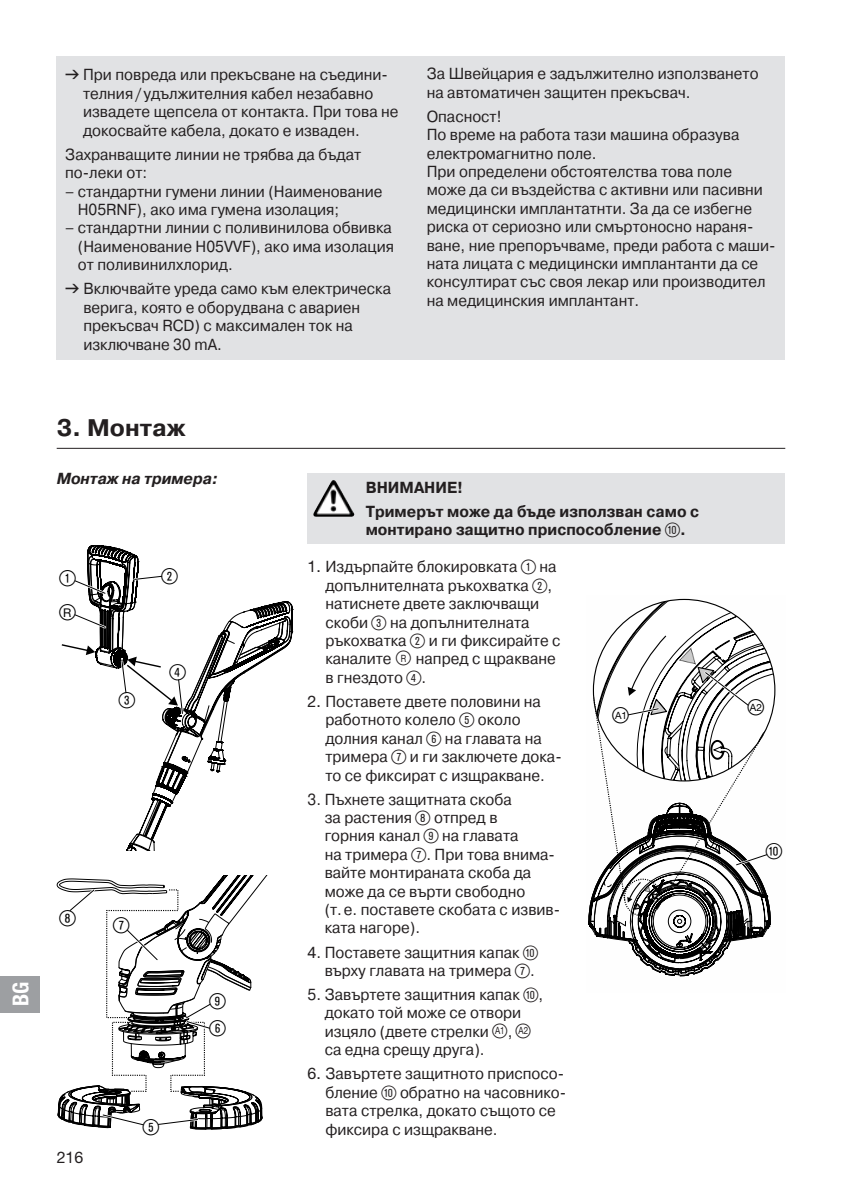
<style>
.page{position:relative;width:842px;height:1191px;background:#fff}
.page>*{position:absolute;margin:0;border:0;box-sizing:border-box;transform-origin:0 0}
.t1{font:24px "GARDENA Pro CYR Bold";color:#231f20}
.t2{font:22px/34px "Ziffernim Kreisund Quadrat BQ";color:#000}
.t3{font:22px "GARDENA Pro Bo Cond";color:#fff}
.t4{font:16px/18.4px "GARDENA Pro CYR Regular";color:#231f20;scale:.95 1}
.t5{font:16px/24px "GARDENA Pro CYR Bold";color:#231f20;scale:.95 1}
.t6{font:16px "GARDENA Pro CYR Bo Ita";color:#231f20;scale:.95 1}
.t7{font:16px "GARDENA Pro";color:#231f20}
.t8{font:10px "GARDENA Pro";color:#000}
.s1{font-family:"Formdruck"}
.s2{font-family:"Ziffernim Kreisund Quadrat BQ";font-size:20px}
.s3{font-family:"GARDENA Pro"}
.s4{font-family:"GARDENA Pro";font-size:10px}
.s5{font-family:"Ziffernim Kreisund Quadrat BQ";font-size:22px}
</style>
<div class="page">
<div style="left:57px;top:57px;width:728px;height:303px;background:#e1e2e4"></div>
<hr style="left:57px;top:448px;width:728px;height:1px;background:#231f20">
<div style="left:308px;top:473px;width:477px;height:70px;background:#e1e2e4"></div>
<svg style="left:61px;top:545px;width:232px;height:305px"></svg>
<svg style="left:57px;top:876px;width:210px;height:254px"></svg>
<img style="left:315px;top:480px;width:18px;height:31px">
<svg style="left:612px;top:598px;width:144px;height:379px"></svg>
<svg style="left:588px;top:634px;width:188px;height:342px"></svg>
<div style="left:0;top:976px;width:40px;height:36px;background:#9d9fa2"></div>
<h2 class="t3" style="left:7px;top:1006px;width:26px;rotate:-90deg">BG</h2>
<p class="t4" style="left:83px;top:66px;width:334px;text-indent:-18px"><span class="s1">v</span> При повреда или прекъсване на съедини&shy;телния/ удължителния кабел незабавно извадете щепсела от контакта. При това не докосвайте кабела, докато e изваден.</p>
<p class="t4" style="left:65px;top:145px;width:313px">Захранващите линии не трябва да бъдат по-леки от:</p>
<p class="t4" style="left:78px;top:182px;width:322px;text-indent:-13px">– стандартни гумени линии (Наименование<br>H05RNF), ако има гумена изолация;</p>
<p class="t4" style="left:78px;top:219px;width:334px;text-indent:-13px">– стандартни линии с поливинилова обвивка (Наименование H05VVF), ако има изолация от поливинилхлорид.</p>
<p class="t4" style="left:83px;top:280px;width:325px;text-indent:-18px"><span class="s1">v</span> Включвайте уреда само към електрическа верига, която е оборудвана с авариен прекъсвач RCD) с максимален ток на изключване 30 mA.</p>
<p class="t4" style="left:427px;top:65px;width:351px">За Швейцария е задължително използването на автоматичен защитен прекъсвач.</p>
<p class="t4" style="left:427px;top:107px;width:369px">Опасност!<br>По време на работа тази машина образува електромагнитно поле.<br>При определени обстоятелства това поле<br>може да си въздейства с активни или пасивни медицински имплантатнти. За да се избегне риска от сериозно или смъртоносно нараня&shy;ване, ние препоръчваме, преди работа с маши&shy;ната лицата с медицински имплантанти да се консултират със своя лекар или производител на медицинския имплантант.</p>
<h1 class="t1" style="left:57px;top:415px;width:130px">3. Монтаж</h1>
<p class="t6" style="left:57px;top:469px;width:171px">Монтаж на тримера:</p>
<h2 class="t2" style="left:59px;top:562px;width:18px">1 ß<sup>R</sup></h2>
<h2 class="t2" style="left:161px;top:559px;width:18px">2</h2>
<h2 class="t2" style="left:119px;top:683px;width:18px">3</h2>
<h2 class="t2" style="left:169px;top:655px;width:18px">4</h2>
<h2 class="t2" style="left:60px;top:901px;width:18px">8</h2>
<h2 class="t2" style="left:113px;top:908px;width:18px">7</h2>
<p class="t7" style="left:57px;top:1147px;width:28px">216</p>
<h2 class="t2" style="left:143px;top:1110px;width:18px">5</h2>
<h2 class="t2" style="left:209px;top:988px;width:18px;line-height:26.8px">9<br>6</h2>
<p class="t5" style="left:366px;top:475px;width:352px">ВНИМАНИЕ!<br>Тримерът може да бъде използван само с</p>
<p class="t5" style="left:366px;top:518px;width:338px">монтирано защитно приспособление <span class="s2">0</span>.</p>
<p class="t4" style="left:325px;top:558px;width:249px;text-indent:-18px"><span class="s3">1.</span> Издърпайте блокировката <span class="s2">1</span> на допълнителната ръкохватка <span class="s2">2</span>, натиснете двете заключващи скоби <span class="s2">3</span> на допълнителната ръкохватка <span class="s2">2</span> и ги фиксирайте с каналите <span class="s2">ß</span><span class="s4">R</span> напред с щракване в гнездото <span class="s2">4</span>.</p>
<p class="t4" style="left:325px;top:692px;width:250px;text-indent:-18px"><span class="s3">2.</span> Поставете двете половини на работното колело <span class="s2">5</span> около долния канал <span class="s2">6</span> на главата на тримера <span class="s2">7</span> и ги заключете дока&shy;то се фиксират с изщракване.</p>
<p class="t4" style="left:325px;top:790px;width:249px;text-indent:-17px">3. Пъхнете защитната скоба<br>за растения <span class="s2">8</span> отпред в<br>горния канал <span class="s2">9</span> на главата<br>на тримера <span class="s2">7</span>. При това внима&shy;вайте монтираната скоба да може да се върти свободно (т.е. поставете скобата с извив&shy;ката нагоре).</p>
<p class="t4" style="left:308px;top:943px;width:244px;text-align:right">4. Поставете защитния капак <span class="s2">0 </span>върху главата на тримера <span class="s2">7</span>.</p>
<p class="t4" style="left:325px;top:985px;width:231px;text-indent:-17px">5. Завъртете защитния капак <span class="s2">0</span>, докато той може се отвори изцяло (двете стрелки <span class="s2">ß</span><sup>A1</sup> , <span class="s2">ß</span><sup>A2 </sup>са една срещу друга).</p>
<p class="t4" style="left:325px;top:1064px;width:255px;text-indent:-18px"><span class="s3">6.</span> Завъртете защитното приспосо&shy;бление <span class="s2">0</span> обратно на часовнико&shy;вата стрелка, докато същото се фиксира с изщракване.</p>
<p class="t8" style="left:612px;top:709px;width:18px"><span class="s5">ß</span>A 1</p>
<p class="t8" style="left:748px;top:701px;width:18px"><span class="s5">ß</span>A 2</p>
<h2 class="t2" style="left:766px;top:834px;width:18px">0</h2>
</div>
